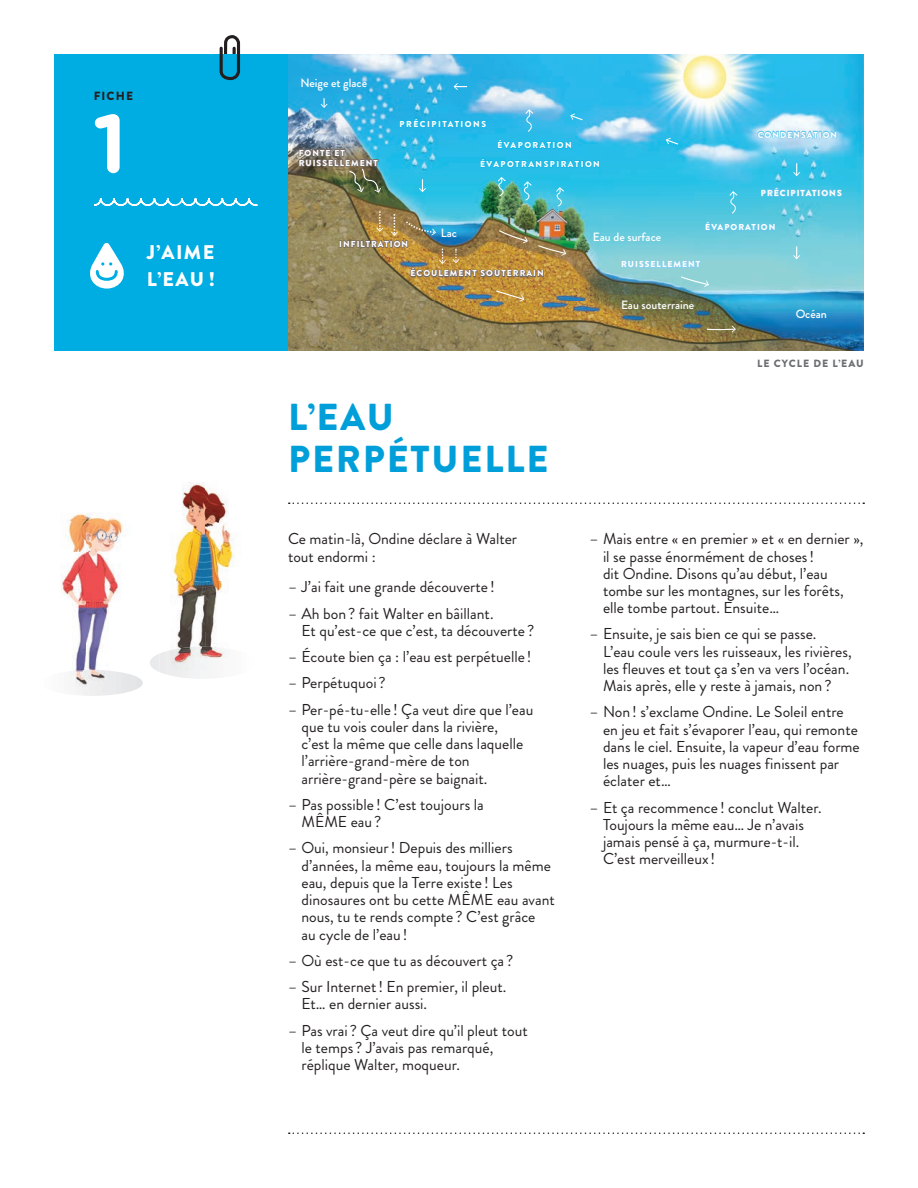
<style>
.page{position:relative;width:918px;height:1188px;background:#fff}
.page>*{position:absolute;margin:0;border:0;box-sizing:border-box;transform-origin:0 0}
.t1{font:700 82.5px "Gotham Rounded";color:#fff}
.t2{font:900 37.5px/42px "Brandon Grotesque";letter-spacing:.05em;color:#009fda}
.t3{font:900 19.8px/27px "Brandon Grotesque";letter-spacing:.07em;color:#fff}
.t4{font:15.75px/17.2px "Brandon Grotesque";color:#231f20}
.t5{font:500 12px "Brandon Grotesque";color:#fff}
.t6{font:900 11.85px "Brandon Grotesque";letter-spacing:.095em;color:#231f20}
.t7{font:900 10.5px "Brandon Grotesque";letter-spacing:.095em;color:#6c6d70}
.t8{font:900 8.7px/10.4px "Brandon Grotesque";letter-spacing:.12em;color:#fff}
.t9{font:900 8.7px "Brandon Grotesque";letter-spacing:.17em;color:#fff}
</style>
<div class="page">
<img style="left:288px;top:54px;width:576px;height:297px">
<div style="left:54px;top:54px;width:234px;height:297px;background:#00ade2"></div>
<svg style="left:219px;top:35px;width:22px;height:46px"></svg>
<div style="left:224px;top:54px;width:12px;height:7px;background:#00ade2"></div>
<svg style="left:94px;top:198px;width:164px;height:8px"></svg>
<svg style="left:90px;top:243px;width:34px;height:46px"></svg>
<svg style="left:150px;top:654px;width:10px;height:18px"></svg>
<img style="left:171px;top:483px;width:63px;height:164px">
<img style="left:160px;top:647px;width:69px;height:32px">
<svg style="left:135px;top:676px;width:8px;height:14px"></svg>
<img style="left:61px;top:513px;width:62px;height:157px">
<img style="left:70px;top:670px;width:65px;height:26px">
<svg style="left:289px;top:1132px;width:575px;height:2px"></svg>
<svg style="left:289px;top:502px;width:575px;height:2px"></svg>
<svg style="left:756px;top:125px;width:82px;height:18px"></svg>
<svg style="left:793px;top:163px;width:7px;height:13px"></svg>
<svg style="left:793px;top:246px;width:7px;height:13px"></svg>
<svg style="left:665px;top:138px;width:14px;height:8px"></svg>
<svg style="left:495px;top:290px;width:30px;height:12px"></svg>
<svg style="left:706px;top:326px;width:30px;height:7px"></svg>
<svg style="left:620px;top:243px;width:89px;height:44px;background:#84c9d3"></svg>
<svg style="left:454px;top:83px;width:13px;height:7px"></svg>
<svg style="left:705px;top:183px;width:138px;height:54px;background:#54c6e1"></svg>
<img style="left:298px;top:98px;width:303px;height:185px">
<p class="t6" style="left:94px;top:88px;width:41px">FIChE</p>
<h1 class="t1" style="left:92px;top:83px;width:36px">1</h1>
<p class="t3" style="left:147px;top:239px;width:70px">j’AIME<br>L’EAU !</p>
<p class="t5" style="left:300px;top:75px;width:68px">Neige et glace</p>
<p class="t8" style="left:299px;top:147px;width:81px">FONTE ET<br>RUISSELLEMENT</p>
<p class="t9" style="left:400px;top:117px;width:88px">PRÉCIPITATIONS</p>
<p class="t9" style="left:497px;top:139px;width:76px">ÉVAPORATION</p>
<p class="t9" style="left:480px;top:158px;width:121px">ÉVAPOTRANSPIRATION</p>
<p class="t8" style="left:339px;top:239px;width:70px">INFILTRATION</p>
<p class="t5" style="left:441px;top:225px;width:18px">Lac</p>
<p class="t5" style="left:593px;top:229px;width:70px">Eau de surface</p>
<p class="t8" style="left:758px;top:129px;width:81px">CONDENSATION</p>
<p class="t8" style="left:761px;top:188px;width:82px">PRÉCIPITATIONS</p>
<p class="t8" style="left:705px;top:222px;width:72px">ÉVAPORATION</p>
<p class="t8" style="left:410px;top:268px;width:135px">ÉCOULEMENT SOUTERRAIN</p>
<h2 class="t2" style="left:288px;top:396px;width:262px">L’EAU<br>PERPÉTUELLE</h2>
<p class="t4" style="left:288px;top:530px;width:231px">Ce matin-là, Ondine déclare à Walter tout endormi :</p>
<p class="t4" style="left:288px;top:578px;width:208px">– J’ai fait une grande découverte !</p>
<p class="t4" style="left:301px;top:605px;width:234px;text-indent:-13px">– Ah bon ? fait Walter en bâillant.<br>Et qu’est-ce que c’est, ta découverte ?</p>
<p class="t4" style="left:288px;top:648px;width:245px">– Écoute bien ça : l’eau est perpétuelle !</p>
<p class="t4" style="left:288px;top:674px;width:99px">– Perpétuquoi ?</p>
<p class="t4" style="left:301px;top:701px;width:233px;text-indent:-13px">– Per-pé-tu-elle ! Ça veut dire que l’eau que tu vois couler dans la rivière,<br>c’est la même que celle dans laquelle l’arrière-grand-mère de ton arrière-grand-père se baignait.</p>
<p class="t4" style="left:301px;top:796px;width:184px;text-indent:-13px">– Pas possible ! C’est toujours la<br>MÊME eau ?</p>
<p class="t4" style="left:301px;top:839px;width:255px;text-indent:-13px">– Oui, monsieur ! Depuis des milliers d’années, la même eau, toujours la même eau, depuis que la Terre existe ! Les dinosaures ont bu cette MÊME eau avant nous, tu te rends compte ? C’est grâce<br>au cycle de l’eau !</p>
<p class="t4" style="left:288px;top:952px;width:227px">– Où est-ce que tu as découvert ça ?</p>
<p class="t4" style="left:301px;top:978px;width:206px;text-indent:-13px">– Sur Internet ! En premier, il pleut.<br>Et… en dernier aussi.</p>
<p class="t4" style="left:301px;top:1022px;width:228px;text-indent:-13px">– Pas vrai ? Ça veut dire qu’il pleut tout le temps ? J’avais pas remarqué, réplique Walter, moqueur.</p>
<p class="t8" style="left:621px;top:259px;width:81px">RUISSELLEMENT</p>
<p class="t5" style="left:621px;top:296px;width:75px">Eau souterraine</p>
<p class="t5" style="left:796px;top:306px;width:33px">Océan</p>
<p class="t7" style="left:757px;top:356px;width:108px">LE CYCLE DE L’EAU</p>
<p class="t4" style="left:603px;top:530px;width:262px;text-indent:-13px">– Mais entre « en premier » et « en dernier », il se passe énormément de choses !<br>dit Ondine. Disons qu’au début, l’eau tombe sur les montagnes, sur les forêts, elle tombe partout. Ensuite…</p>
<p class="t4" style="left:603px;top:626px;width:250px;text-indent:-13px">– Ensuite, je sais bien ce qui se passe.<br>L’eau coule vers les ruisseaux, les rivières, les fleuves et tout ça s’en va vers l’océan.<br>Mais après, elle y reste à jamais, non ?</p>
<p class="t4" style="left:603px;top:704px;width:258px;text-indent:-13px">– Non ! s’exclame Ondine. Le Soleil entre en jeu et fait s’évaporer l’eau, qui remonte dans le ciel. Ensuite, la vapeur d’eau forme les nuages, puis les nuages finissent par éclater et…</p>
<p class="t4" style="left:603px;top:799px;width:220px;text-indent:-13px">– Et ça recommence ! conclut Walter.<br>Toujours la même eau… Je n’avais jamais pensé à ça, murmure-t-il.<br>C’est merveilleux !</p>
</div>
